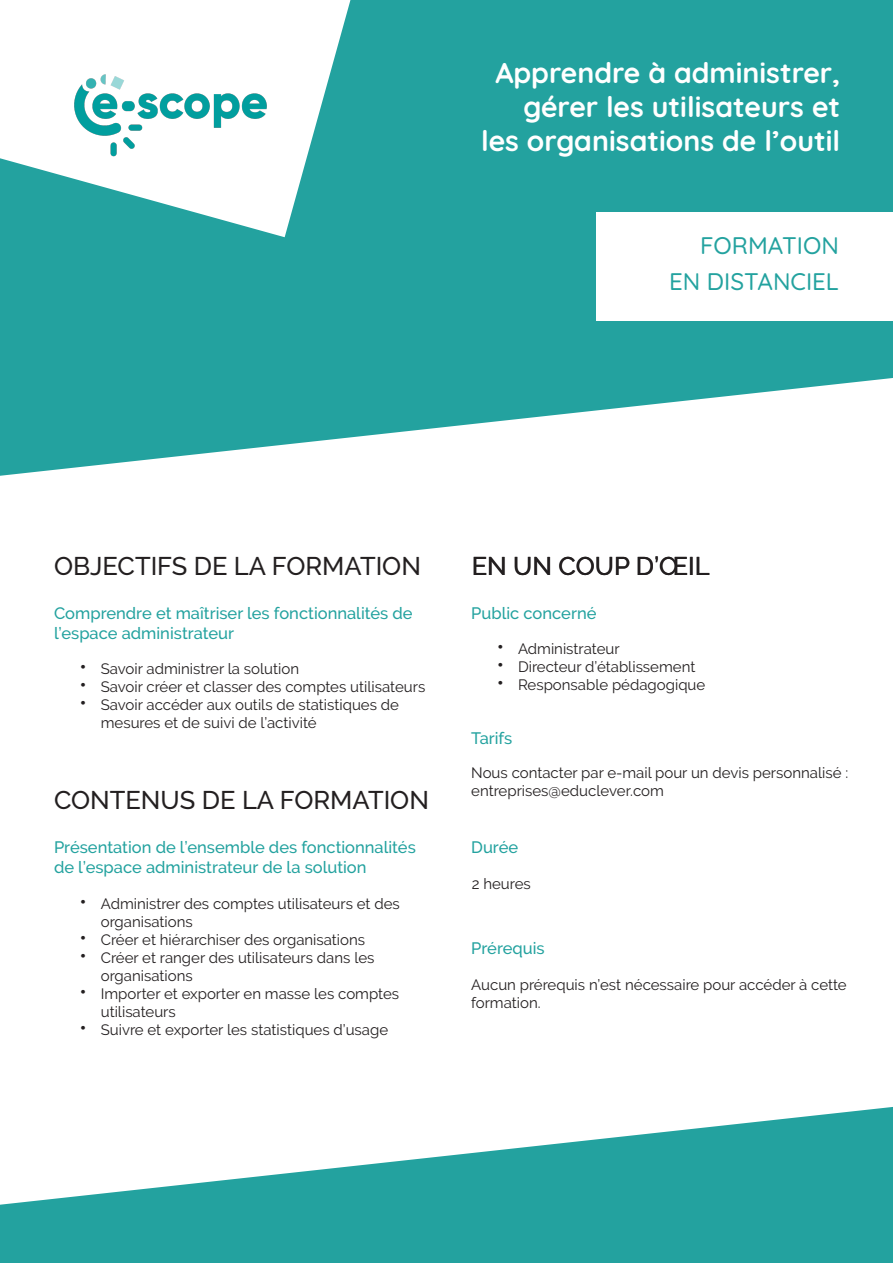
<style>
.page{position:relative;width:893px;height:1263px;background:#fff}
.page>*{position:absolute;margin:0;border:0;box-sizing:border-box;transform-origin:0 0}
.t1{font:700 28.5px/34.2px "Quicksand";color:#fff;text-align:right}
.t2{font:500 25.5px "Raleway";color:#231f20}
.t3{font:500 24px/36px "Quicksand";color:#23a29f;text-align:right}
.t4{font:500 16.5px/19.8px "Raleway";color:#23a29f}
.sous_paragraphe{font:15px/18px "Raleway";color:#231f20}
.s1{font-size:21px}
</style>
<div class="page">
<svg style="left:0;top:0;width:893px;height:476px;background:#42afac"></svg>
<div style="left:597px;top:213px;width:296px;height:108px;background:#fff"></div>
<svg style="left:0;top:0;width:350px;height:237px"></svg>
<img style="left:54px;top:55px;width:232px;height:111px">
<svg style="left:0;top:1107px;width:893px;height:156px;fill:#23a29f"></svg>
<p class="t1" style="left:481px;top:52px;width:360px">Apprendre à administrer, gérer les utilisateurs et les organisations de l’outil</p>
<p class="t3" style="left:669px;top:225px;width:171px">FORMATION<br>EN DISTANCIEL</p>
<p class="t2" style="left:54px;top:551px;width:368px">OBJECTIFS DE LA FORMATION</p>
<p class="t4" style="left:54px;top:603px;width:360px">Comprendre et maîtriser les fonctionnalités de l’espace administrateur</p>
<p class="sous_paragraphe" style="left:80px;top:659px;width:221px"><span class="s1">•</span> Savoir administrer la solution</p>
<p class="sous_paragraphe" style="left:80px;top:677px;width:347px"><span class="s1">•</span> Savoir créer et classer des comptes utilisateurs</p>
<p class="sous_paragraphe" style="left:101px;top:695px;width:300px;text-indent:-21px"><span class="s1">•</span> Savoir accéder aux outils de statistiques de mesures et de suivi de l’activité</p>
<p class="t2" style="left:54px;top:785px;width:377px">CONTENUS DE LA FORMATION</p>
<p class="t4" style="left:54px;top:837px;width:363px">Présentation de l’ensemble des fonctionnalités de l’espace administrateur de la solution</p>
<p class="sous_paragraphe" style="left:101px;top:895px;width:301px;text-indent:-21px"><span class="s1">•</span> Administrer des comptes utilisateurs et des organisations</p>
<p class="sous_paragraphe" style="left:80px;top:931px;width:287px"><span class="s1">•</span> Créer et hiérarchiser des organisations</p>
<p class="sous_paragraphe" style="left:101px;top:949px;width:275px;text-indent:-21px"><span class="s1">•</span> Créer et ranger des utilisateurs dans les organisations</p>
<p class="sous_paragraphe" style="left:101px;top:985px;width:300px;text-indent:-21px"><span class="s1">•</span> Importer et exporter en masse les comptes utilisateurs</p>
<p class="sous_paragraphe" style="left:80px;top:1021px;width:310px"><span class="s1">•</span> Suivre et exporter les statistiques d’usage</p>
<p class="t2" style="left:472px;top:551px;width:239px">EN UN COUP D’ŒIL</p>
<p class="t4" style="left:471px;top:603px;width:127px">Public concerné</p>
<p class="sous_paragraphe" style="left:497px;top:640px;width:124px"><span class="s1">•</span> Administrateur</p>
<p class="sous_paragraphe" style="left:497px;top:658px;width:200px"><span class="s1">•</span> Directeur d’établissement</p>
<p class="sous_paragraphe" style="left:497px;top:676px;width:210px"><span class="s1">•</span> Responsable pédagogique</p>
<p class="t4" style="left:471px;top:728px;width:43px">Tarifs</p>
<p class="sous_paragraphe" style="left:471px;top:764px;width:378px">Nous contacter par e-mail pour un devis personnalisé : entreprises@educlever.com</p>
<p class="t4" style="left:471px;top:837px;width:49px">Durée</p>
<p class="sous_paragraphe" style="left:472px;top:875px;width:61px">2 heures</p>
<p class="t4" style="left:471px;top:938px;width:75px">Prérequis</p>
<p class="sous_paragraphe" style="left:471px;top:976px;width:377px">Aucun prérequis n’est nécessaire pour accéder à cette formation.</p>
</div>
